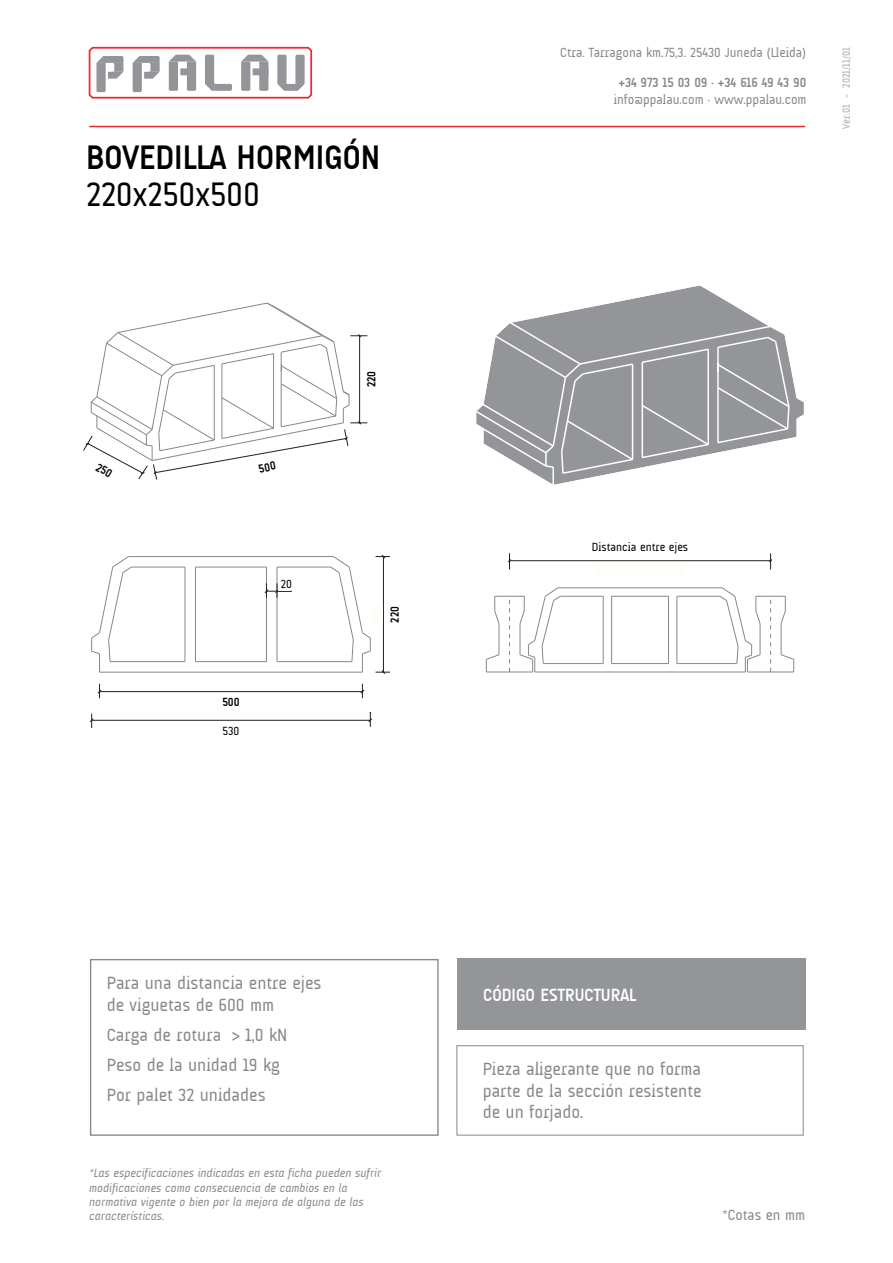
<style>
.page{position:relative;width:893px;height:1263px;background:#fff}
.page>*{position:absolute;margin:0;border:0;box-sizing:border-box;transform-origin:0 0}
.t1{font:700 34.5px "A Udimat";color:#000003}
.t2{font:34.5px "A Udimat";color:#000003}
.t3{font:18px/21.6px "A Udimat";color:#878986}
.t4{font:700 18px "A Udimat";color:#fff}
.t5{font:15px "A Udimat";color:#878986}
.t6{font:13.5px "A Udimat";color:#878986}
.t7{font:700 13.5px "A Udimat";color:#878986}
.t8{font:italic 12px/14.4px "A Udimat";color:#878986}
.t9{font:12px "A Udimat";color:#000001}
.t10{font:700 12px "A Udimat";color:#000001}
.t11{font:10.5px "A Udimat";color:#a8a9ad}
</style>
<div class="page">
<hr style="left:89px;top:126px;width:716px;height:1px;background:#ed2836">
<hr style="left:676px;top:596px;width:1px;height:68px;background:#868887">
<hr style="left:611px;top:596px;width:1px;height:68px;background:#868887">
<hr style="left:668px;top:596px;width:1px;height:68px;background:#868887">
<hr style="left:543px;top:663px;width:60px;height:1px;background:#868887">
<hr style="left:602px;top:596px;width:1px;height:68px;background:#868887">
<hr style="left:560px;top:596px;width:43px;height:1px;background:#868887">
<hr style="left:534px;top:672px;width:211px;height:1px;background:#868887">
<hr style="left:558px;top:587px;width:164px;height:1px;background:#868887">
<hr style="left:677px;top:596px;width:42px;height:1px;background:#868887">
<hr style="left:677px;top:663px;width:59px;height:1px;background:#868887">
<hr style="left:611px;top:663px;width:57px;height:1px;background:#868887">
<hr style="left:611px;top:596px;width:57px;height:1px;background:#868887">
<svg style="left:494px;top:597px;width:6px;height:28px"></svg>
<svg style="left:519px;top:587px;width:42px;height:85px"></svg>
<hr style="left:494px;top:596px;width:30px;height:1px;background:#868887">
<hr style="left:498px;top:624px;width:1px;height:31px;background:#868887">
<svg style="left:485px;top:654px;width:15px;height:18px"></svg>
<hr style="left:486px;top:672px;width:46px;height:1px;background:#868887">
<svg style="left:780px;top:596px;width:6px;height:29px"></svg>
<hr style="left:755px;top:596px;width:30px;height:1px;background:#868887">
<hr style="left:747px;top:672px;width:46px;height:1px;background:#868887">
<svg style="left:780px;top:654px;width:14px;height:18px"></svg>
<hr style="left:780px;top:624px;width:1px;height:31px;background:#868887">
<svg style="left:718px;top:587px;width:43px;height:85px"></svg>
<svg style="left:509px;top:596px;width:1px;height:76px"></svg>
<svg style="left:770px;top:596px;width:1px;height:76px"></svg>
<hr style="left:509px;top:560px;width:261px;height:1px;background:#231f20">
<svg style="left:508px;top:553px;width:3px;height:17px"></svg>
<svg style="left:768px;top:553px;width:4px;height:17px"></svg>
<div style="left:595px;top:563px;width:89px;height:10px;background:#fdfefa"></div>
<svg style="left:89px;top:47px;width:223px;height:52px"></svg>
<div style="left:456px;top:1045px;width:347px;height:91px;border:1px solid #878986"></div>
<div style="left:457px;top:958px;width:348px;height:71px;background:#939598"></div>
<div style="left:90px;top:959px;width:348px;height:177px;border:1px solid #878986"></div>
<svg style="left:476px;top:285px;width:328px;height:200px"></svg>
<hr style="left:195px;top:567px;width:1px;height:95px;background:#868887">
<hr style="left:110px;top:661px;width:75px;height:1px;background:#868887">
<hr style="left:185px;top:567px;width:1px;height:95px;background:#868887">
<hr style="left:131px;top:567px;width:54px;height:1px;background:#868887">
<svg style="left:91px;top:556px;width:41px;height:116px"></svg>
<hr style="left:266px;top:567px;width:1px;height:95px;background:#868887">
<hr style="left:276px;top:567px;width:1px;height:95px;background:#868887">
<hr style="left:195px;top:661px;width:71px;height:1px;background:#868887">
<hr style="left:128px;top:556px;width:205px;height:1px;background:#868887">
<hr style="left:99px;top:672px;width:263px;height:1px;background:#868887">
<hr style="left:195px;top:567px;width:71px;height:1px;background:#868887">
<hr style="left:277px;top:567px;width:53px;height:1px;background:#868887">
<hr style="left:277px;top:661px;width:75px;height:1px;background:#868887">
<hr style="left:92px;top:720px;width:278px;height:1px;background:#231f20">
<svg style="left:90px;top:714px;width:4px;height:14px"></svg>
<svg style="left:368px;top:712px;width:4px;height:15px"></svg>
<svg style="left:329px;top:554px;width:61px;height:120px"></svg>
<hr style="left:99px;top:691px;width:263px;height:1px;background:#231f20">
<svg style="left:98px;top:684px;width:3px;height:14px"></svg>
<svg style="left:360px;top:684px;width:4px;height:14px"></svg>
<svg style="left:264px;top:583px;width:27px;height:15px"></svg>
<div style="left:373px;top:606px;width:9px;height:17px;background:#fdfefa"></div>
<div style="left:278px;top:581px;width:12px;height:9px;background:#fdfefa"></div>
<svg style="left:83px;top:302px;width:284px;height:178px"></svg>
<h1 class="t1" style="left:86px;top:138px;width:296px">BOVEDILLA HORMIGÓN</h1>
<h1 class="t2" style="left:86px;top:175px;width:175px">220x250x500</h1>
<p class="t10" style="left:365px;top:387px;width:18px;rotate:-90deg">220</p>
<p class="t9" style="left:281px;top:577px;width:13px">20</p>
<p class="t10" style="left:222px;top:695px;width:19px">500</p>
<p class="t9" style="left:222px;top:724px;width:18px">530</p>
<p class="t10" style="left:388px;top:623px;width:18px;rotate:-90deg">220</p>
<p class="t6" style="left:560px;top:44px;width:247px">Ctra. Tarragona km.75,3. 25430 Juneda (Lleida)</p>
<p class="t7" style="left:618px;top:75px;width:189px">+34 973 15 03 09 · +34 616 49 43 90</p>
<p class="t6" style="left:613px;top:92px;width:194px">info@ppalau.com · www.ppalau.com</p>
<p class="t11" style="left:840px;top:129px;width:83px;rotate:-90deg">Ver.01 - 2021/11/01</p>
<p class="t9" style="left:592px;top:541px;width:98px">Distancia entre ejes</p>
<p class="t3" style="left:107px;top:972px;width:216px">Para una distancia entre ejes de viguetas de 600 mm</p>
<p class="t3" style="left:107px;top:1020px;width:182px;line-height:30px">Carga de rotura &gt; 1,0 kN<br>Peso de la unidad 19 kg<br>Por palet 32 unidades</p>
<p class="t8" style="left:89px;top:1166px;width:293px">*Las especificaciones indicadas en esta ficha pueden sufrir modificaciones como consecuencia de cambios en la normativa vigente o bien por la mejora de alguna de las características.</p>
<p class="t4" style="left:483px;top:985px;width:154px">CÓDIGO ESTRUCTURAL</p>
<p class="t3" style="left:482px;top:1058px;width:220px;text-align:justify">Pieza aligerante que no forma parte de la sección resistente de un forjado.</p>
<p class="t5" style="left:722px;top:1207px;width:85px">*Cotas en mm</p>
</div>
